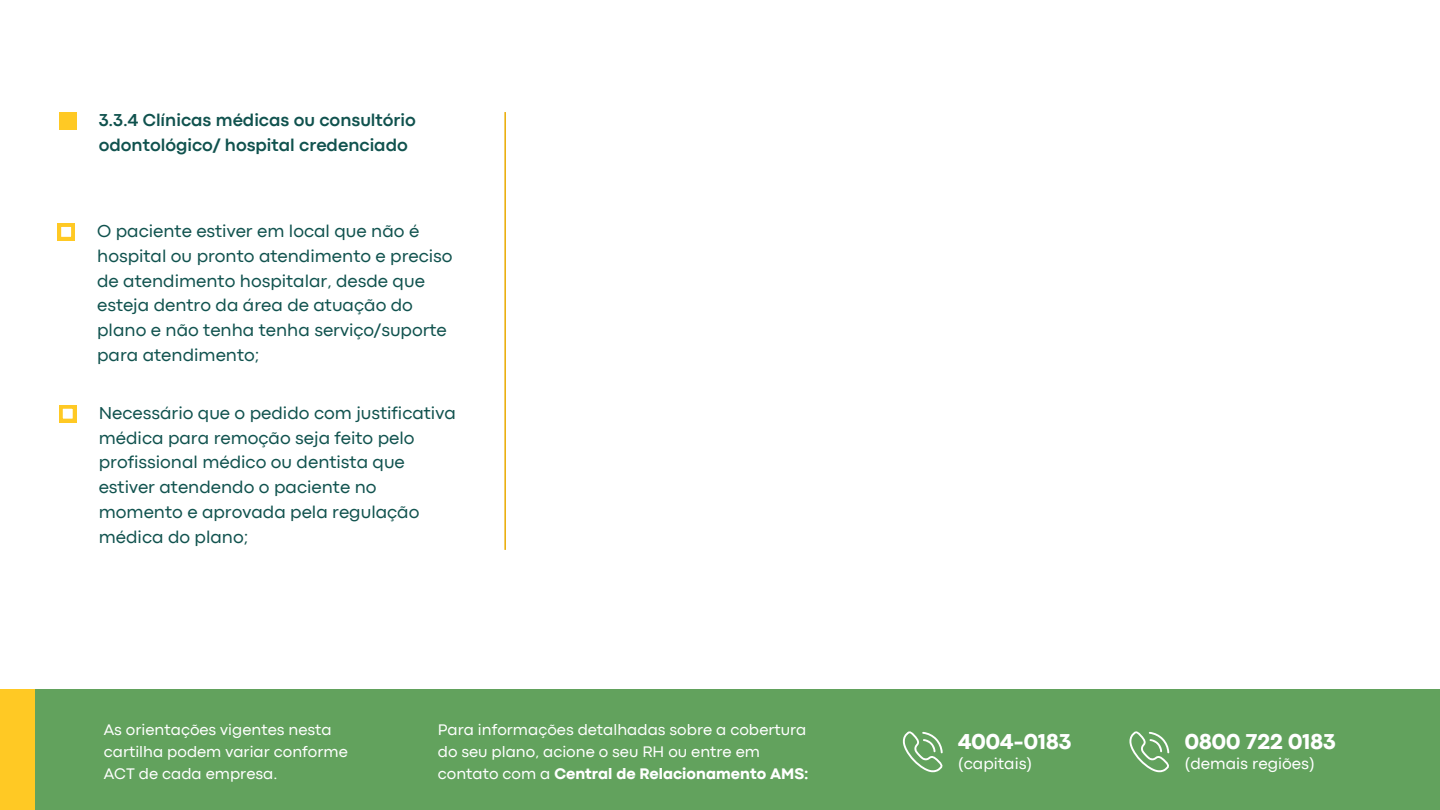
<style>
.page{position:relative;width:1440px;height:810px;background:#fff}
.page>*{position:absolute;margin:0;border:0;box-sizing:border-box;transform-origin:0 0}
.t1{font:800 22.5px "Codec Pro";color:#fff}
.t2{font:18px/24.8px "Codec Pro";color:#10524e}
.t3{font:700 18px/24.8px "Codec Pro";color:#10524e}
.t4{font:16.4px "Codec Pro";color:#fff}
.t5{font:16px/21.8px "Codec Pro";color:#fff}
.s1{font-weight:800}
</style>
<div class="page">
<div style="left:0;top:689px;width:1440px;height:121px;background:#62a25d"></div>
<div style="left:0;top:689px;width:35px;height:121px;background:#ffc924"></div>
<svg style="left:903px;top:731px;width:40px;height:41px"></svg>
<svg style="left:1129px;top:731px;width:41px;height:41px"></svg>
<div style="left:59px;top:112px;width:17px;height:17px;background:#ffc924"></div>
<svg style="left:57px;top:223px;width:18px;height:17px"></svg>
<svg style="left:59px;top:405px;width:17px;height:17px"></svg>
<hr style="left:504px;top:112px;width:2px;height:438px;background:#eaaa00">
<p class="t3" style="left:99px;top:109px;width:319px">3.3.4 Clínicas médicas ou consultório odontológico/ hospital credenciado</p>
<p class="t2" style="left:97px;top:220px;width:357px">O paciente estiver em local que não é hospital ou pronto atendimento e preciso de atendimento hospitalar, desde que esteja dentro da área de atuação do plano e não tenha tenha serviço/suporte para atendimento;</p>
<p class="t2" style="left:99px;top:402px;width:359px">Necessário que o pedido com justificativa médica para remoção seja feito pelo profissional médico ou dentista que estiver atendendo o paciente no momento e aprovada pela regulação médica do plano;</p>
<p class="t5" style="left:104px;top:720px;width:246px">As orientações vigentes nesta cartilha podem variar conforme<br>ACT de cada empresa.</p>
<p class="t5" style="left:438px;top:720px;width:372px">Para informações detalhadas sobre a cobertura do seu plano, acione o seu RH ou entre em contato com a <span class="s1">Central de Relacionamento AMS:</span></p>
<p class="t1" style="left:958px;top:733px;width:115px">4004-0183</p>
<p class="t4" style="left:958px;top:758px;width:75px">(capitais)</p>
<p class="t1" style="left:1185px;top:733px;width:152px">0800 722 0183</p>
<p class="t4" style="left:1185px;top:758px;width:131px">(demais regiões)</p>
</div>
